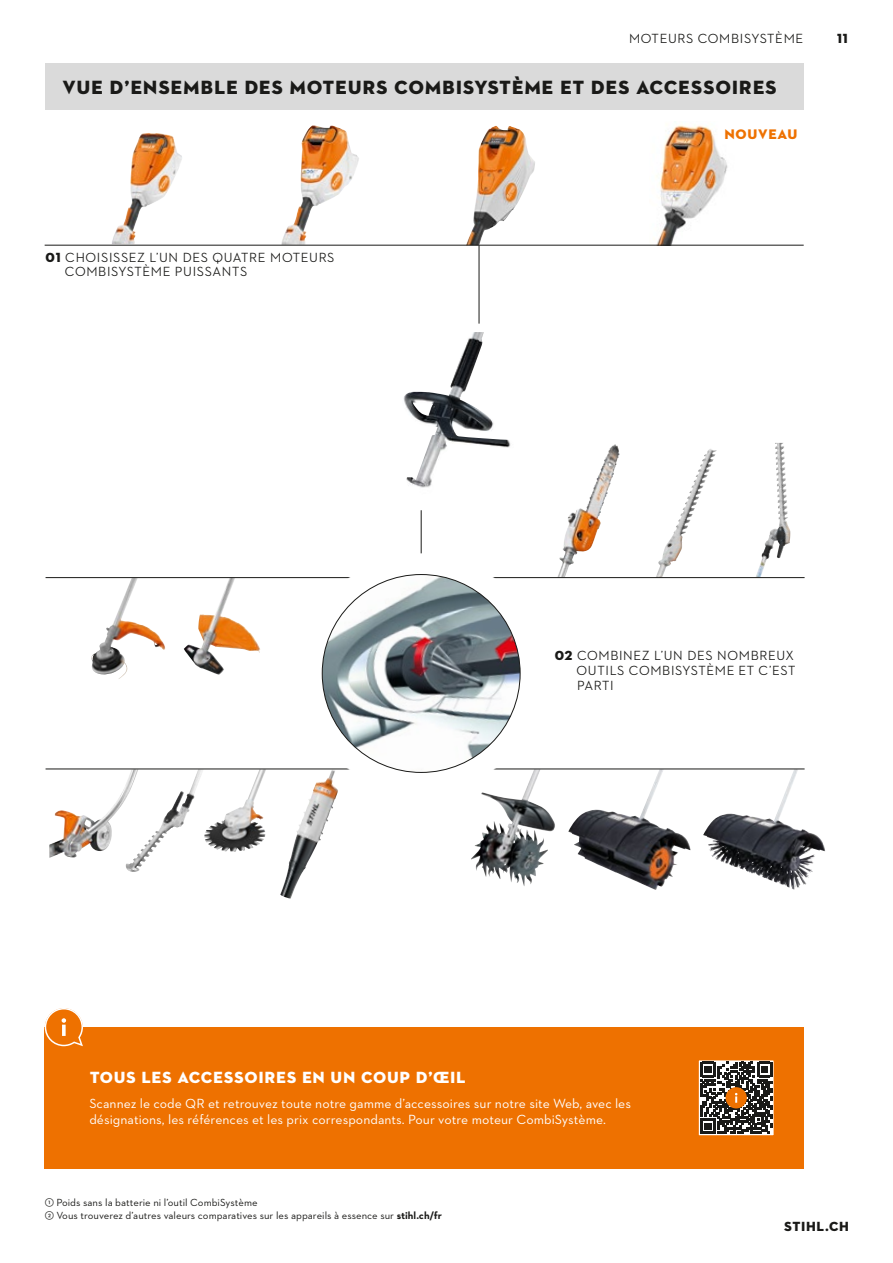
<style>
.page{position:relative;width:893px;height:1263px;background:#fff}
.page>*{position:absolute;margin:0;border:0;box-sizing:border-box;transform-origin:0 0}
.t1{font:19.5px "STIHL Contraface Display Titling";color:#1a1a18}
.t2{font:16.5px "STIHL Contraface Display Titling";color:#fff}
.t3{font:14.1px "STIHL Contraface Display Titling";color:#ee7100}
.t4{font:13.5px/16.2px "STIHL Contraface Text";color:#fff}
.t5{font:500 13.5px/14.9px "STIHL Contraface Display";color:#1a1a18}
.t6{font:13.5px "STIHL Contraface Display Titling";color:#1a1a18}
.t7{font:10.5px/12.6px "STIHL Contraface Text";color:#1a1a18}
.s1{font-family:"STIHL Contraface Display Titling";font-weight:400}
.s2{font-family:"STIHL Contraface Display";font-weight:500}
.s3{font-weight:700}
</style>
<div class="page">
<div style="left:45px;top:63px;width:759px;height:47px;background:#dadada"></div>
<img style="left:650px;top:125px;width:86px;height:120px">
<img style="left:112px;top:133px;width:70px;height:111px">
<img style="left:281px;top:125px;width:78px;height:120px">
<img style="left:280px;top:794px;width:52px;height:105px">
<img style="left:126px;top:771px;width:72px;height:101px">
<img style="left:703px;top:771px;width:91px;height:95px">
<img style="left:568px;top:770px;width:123px;height:120px">
<img style="left:471px;top:794px;width:63px;height:89px">
<img style="left:204px;top:771px;width:55px;height:74px">
<img style="left:49px;top:770px;width:89px;height:88px">
<hr style="left:46px;top:769px;width:759px;height:1px;background:#1a1a18">
<img style="left:576px;top:445px;width:38px;height:67px">
<img style="left:656px;top:450px;width:53px;height:127px">
<img style="left:756px;top:443px;width:24px;height:134px">
<img style="left:184px;top:578px;width:76px;height:97px">
<img style="left:91px;top:578px;width:75px;height:101px">
<hr style="left:46px;top:577px;width:759px;height:1px;background:#1a1a18">
<img style="left:403px;top:332px;width:108px;height:156px">
<img style="left:466px;top:126px;width:69px;height:119px">
<hr style="left:45px;top:245px;width:759px;height:1px;background:#1a1a18">
<hr style="left:479px;top:245px;width:1px;height:79px;background:#1a1a18">
<hr style="left:421px;top:510px;width:1px;height:217px;background:#1a1a18">
<div style="left:301px;top:553px;width:240px;height:241px;background:#fff"></div>
<img style="left:322px;top:574px;width:198px;height:198px;border-radius:99px">
<div style="left:45px;top:1027px;width:759px;height:141px;background:#ee7100"></div>
<svg style="left:45px;top:1008px;width:38px;height:38px"></svg>
<div style="left:698px;top:1059px;width:76px;height:77px;border:1px solid #ee7100"></div>
<svg style="left:700px;top:1062px;width:72px;height:72px;background:#6a6259"></svg>
<p class="t5" style="left:629px;top:31px;width:177px">MOTEURS COMBISYSTÈME</p>
<p class="t6" style="left:837px;top:29px;width:13px">11</p>
<h1 class="t1" style="left:62px;top:75px;width:717px">VUE D’ENSEMBLE DES MOTEURS COMBISYSTÈME ET DES ACCESSOIRES</h1>
<p class="t5" style="left:65px;top:250px;width:272px;text-indent:-19px"><span class="s1">01</span> CHOISISSEZ L’UN DES QUATRE MOTEURS<br>COMBISYSTÈME PUISSANTS</p>
<p class="t3" style="left:724px;top:125px;width:75px">NOUVEAU</p>
<p class="t5" style="left:576px;top:648px;width:221px;text-align:justify;text-indent:-22px"><span class="s1">02</span> COMBINEZ L’UN DES NOMBREUX OUTILS COMBISYSTÈME ET C’EST PARTI</p>
<p class="t2" style="left:89px;top:1067px;width:378px">TOUS LES ACCESSOIRES EN UN COUP D’ŒIL</p>
<p class="t4" style="left:89px;top:1095px;width:543px">Scannez le code QR et retrouvez toute notre gamme d’accessoires sur notre site Web, avec les désignations, les références et les prix correspondants. Pour votre moteur CombiSystème.</p>
<p class="t7" style="left:45px;top:1196px;width:399px"><span class="s2">①</span> Poids sans la batterie ni l’outil CombiSystème<br><span class="s2">2</span> Vous trouverez d’autres valeurs comparatives sur les appareils à essence sur <span class="s3">stihl.ch/fr</span></p>
<p class="t6" style="left:784px;top:1218px;width:67px">STIHL.CH</p>
</div>
